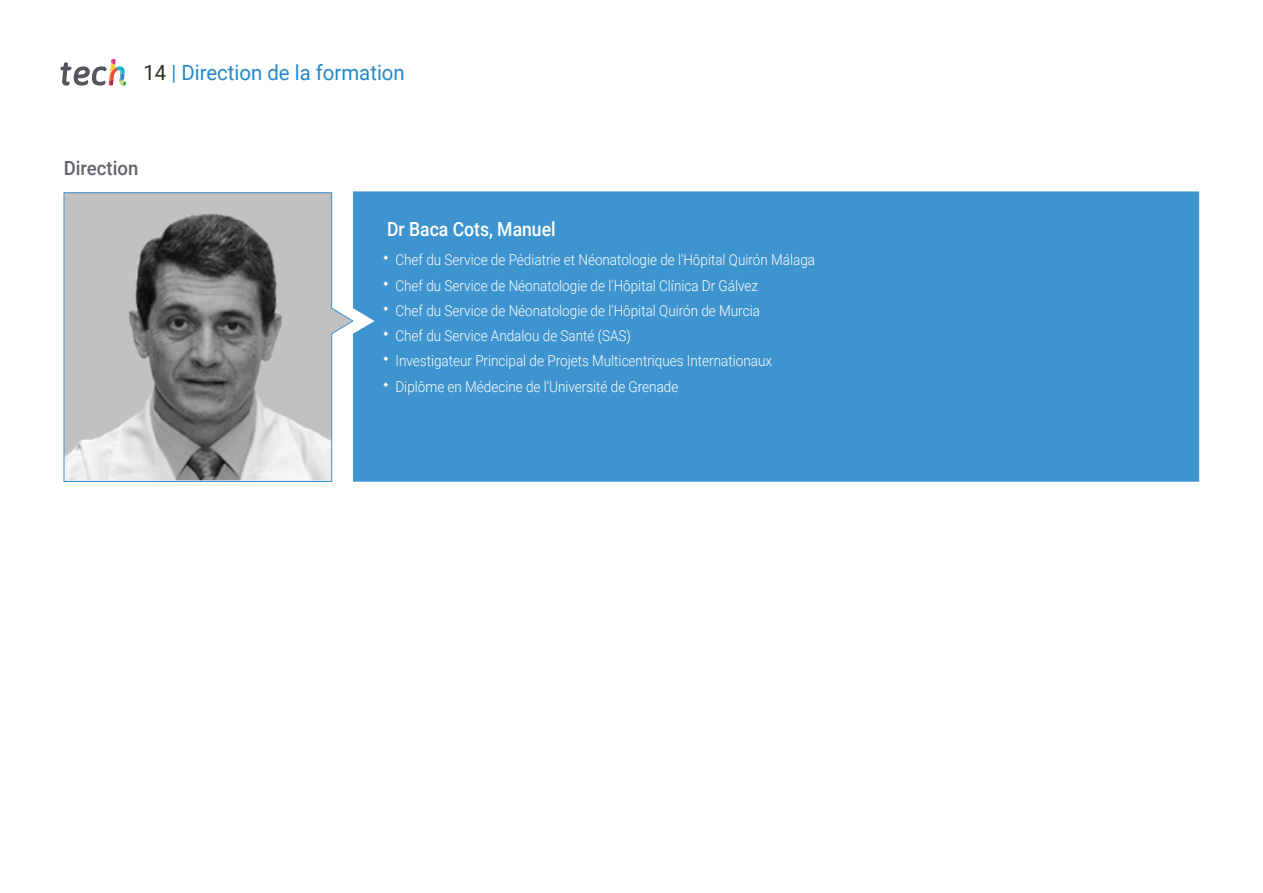
<style>
.page{position:relative;width:1263px;height:893px;background:#fff}
.page>*{position:absolute;margin:0;border:0;box-sizing:border-box;transform-origin:0 0}
.t1{font:21px "Roboto";color:#2488c9}
.t2{font:500 19.5px "Roboto";color:#fff;scale:.9 1}
.t3{font:500 19.5px "Roboto";color:#61646a;scale:.95 1}
.t4{font:300 15px/25.2px "Roboto";color:#fff;scale:.9 1}
.s1{color:#312e20}
</style>
<div class="page">
<svg style="left:61px;top:59px;width:65px;height:27px"></svg>
<div style="left:353px;top:191px;width:846px;height:291px;background:#3e94ce"></div>
<svg style="left:64px;top:192px;width:289px;height:290px;background:#a7a8a9"></svg>
<svg style="left:384px;top:255px;width:4px;height:5px"></svg>
<svg style="left:384px;top:281px;width:4px;height:5px"></svg>
<svg style="left:384px;top:306px;width:4px;height:5px"></svg>
<svg style="left:384px;top:331px;width:4px;height:5px"></svg>
<svg style="left:384px;top:356px;width:4px;height:5px"></svg>
<svg style="left:384px;top:382px;width:4px;height:5px"></svg>
<h1 class="t1" style="left:144px;top:57px;width:263px"><span class="s1">14</span> | Direction de la formation</h1>
<h2 class="t3" style="left:64px;top:155px;width:80px">Direction</h2>
<h2 class="t2" style="left:387px;top:215px;width:189px">Dr Baca Cots, Manuel</h2>
<p class="t4" style="left:395px;top:247px;width:468px">Chef du Service de Pédiatrie et Néonatologie de l'Hôpital Quirón Málaga Chef du Service de Néonatologie de l'Hôpital Clínica Dr Gálvez<br>Chef du Service de Néonatologie de l'Hôpital Quirón de Murcia<br>Chef du Service Andalou de Santé (SAS)<br>Investigateur Principal de Projets Multicentriques Internationaux Diplôme en Médecine de l'Université de Grenade</p>
</div>
